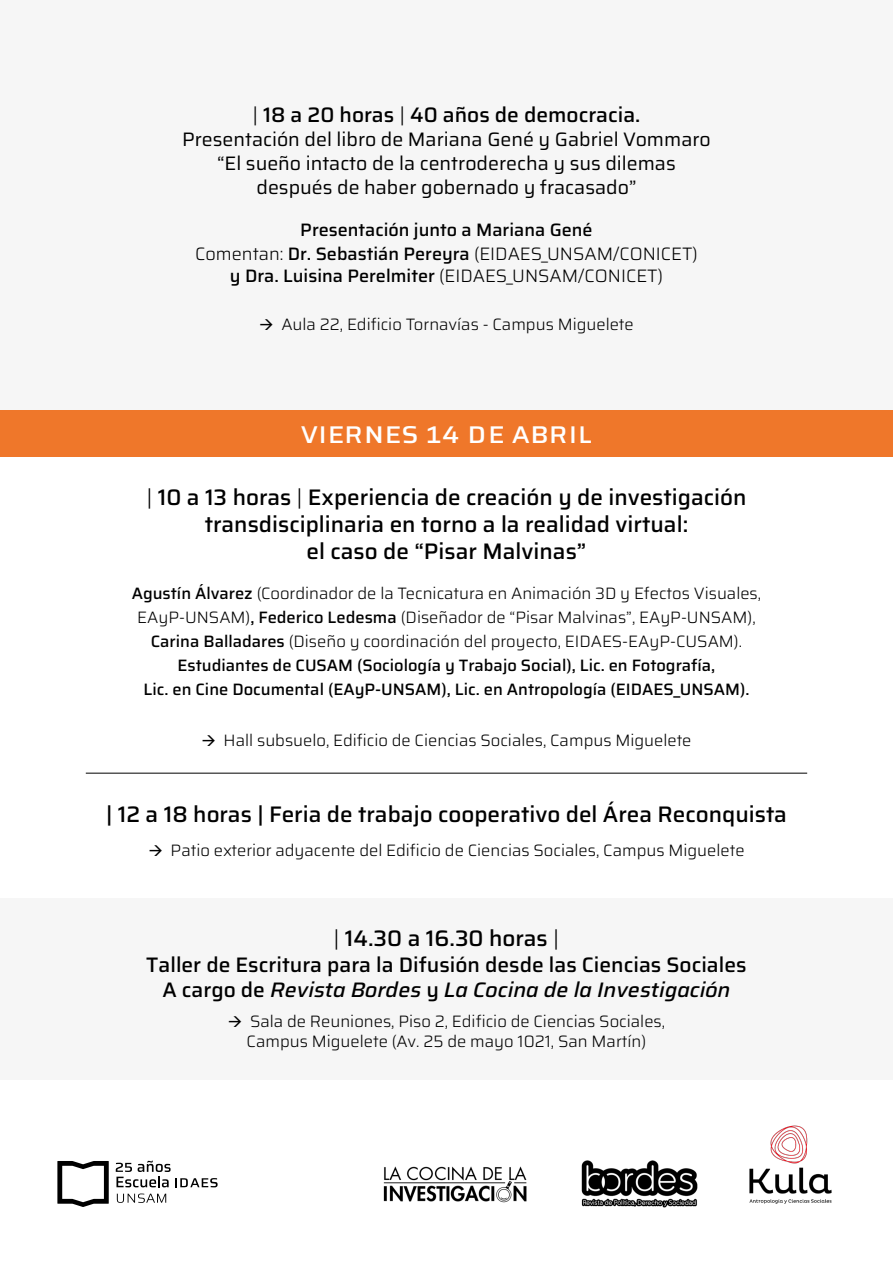
<style>
.page{position:relative;width:893px;height:1263px;background:#fff}
.page>*{position:absolute;margin:0;border:0;box-sizing:border-box;transform-origin:0 0}
.t1{font:28.5px "Saira UNSAM Medium SC";color:#fff}
.t2{font:500 22.5px/27px "Saira UNSAM";color:#000;text-align:center}
.t3{font:500 21px/25.2px "Saira UNSAM";color:#000;text-align:center}
.t4{font:19.5px/24px "Saira UNSAM";color:#000;text-align:center}
.t5{font:500 18px/23.2px "Saira UNSAM";color:#000;text-align:center}
.t6{font:500 16.5px/24px "Saira UNSAM";color:#000;text-align:center}
.t7{font:300 16.5px/19.8px "Saira UNSAM";color:#000;text-align:center}
.s1{font-weight:300}
.s2{font-style:italic}
</style>
<div class="page">
<svg style="left:57px;top:1161px;width:52px;height:46px"></svg>
<svg style="left:116px;top:1161px;width:102px;height:26px"></svg>
<svg style="left:117px;top:1193px;width:49px;height:10px"></svg>
<img style="left:383px;top:1166px;width:144px;height:37px">
<img style="left:581px;top:1160px;width:117px;height:48px">
<img style="left:749px;top:1125px;width:83px;height:79px">
<div style="left:0;top:0;width:893px;height:411px;background:#f6f6f6"></div>
<div style="left:0;top:898px;width:893px;height:182px;background:#f6f6f6"></div>
<div style="left:0;top:410px;width:893px;height:47px;background:#ef772a"></div>
<hr style="left:86px;top:773px;width:721px;height:1px;background:#000">
<p class="t3" style="left:253px;top:101px;width:389px"><span class="s1">|</span> 18 a 20 horas <span class="s1">|</span> 40 años de democracia.</p>
<p class="t4" style="left:182px;top:126px;width:530px">Presentación del libro de Mariana Gené y Gabriel Vommaro “El sueño intacto de la centroderecha y sus dilemas después de haber gobernado y fracasado”</p>
<p class="t5" style="left:195px;top:217px;width:504px">Presentación junto a Mariana Gené<br><span class="s1">Comentan:</span> Dr. Sebastián Pereyra <span class="s1">(EIDAES_UNSAM/CONICET) </span>y Dra. Luisina Perelmiter <span class="s1">(EIDAES_UNSAM/CONICET)</span></p>
<p class="t7" style="left:259px;top:314px;width:376px">→ Aula 22, Edificio Tornavías - Campus Miguelete</p>
<h1 class="t1" style="left:301px;top:416px;width:18px">VIERNES</h1>
<h1 class="t1" style="left:426px;top:416px;width:168px">14 DE ABRIL</h1>
<h2 class="t2" style="left:146px;top:483px;width:602px"><span class="s1">|</span> 10 a 13 horas <span class="s1">|</span> Experiencia de creación y de investigación transdisciplinaria en torno a la realidad virtual:<br>el caso de “Pisar Malvinas”</h2>
<p class="t6" style="left:132px;top:581px;width:631px">Agustín Álvarez <span class="s1">(Coordinador de la Tecnicatura en Animación 3D y Efectos Visuales, EAyP-UNSAM)</span>, Federico Ledesma <span class="s1">(Diseñador de “Pisar Malvinas”, EAyP-UNSAM), </span>Carina Balladares <span class="s1">(Diseño y coordinación del proyecto, EIDAES-EAyP-CUSAM).<br></span>Estudiantes de CUSAM (Sociología y Trabajo Social), Lic. en Fotografía,<br>Lic. en Cine Documental (EAyP-UNSAM), Lic. en Antropología (EIDAES_UNSAM).</p>
<p class="t7" style="left:201px;top:730px;width:492px">→ Hall subsuelo, Edificio de Ciencias Sociales, Campus Miguelete</p>
<h2 class="t2" style="left:106px;top:800px;width:682px">| 12 a 18 horas | Feria de trabajo cooperativo del Área Reconquista</h2>
<p class="t7" style="left:148px;top:840px;width:598px">→ Patio exterior adyacente del Edificio de Ciencias Sociales, Campus Miguelete</p>
<h2 class="t2" style="left:334px;top:924px;width:227px"><span class="s1">|</span> 14.30 a 16.30 horas <span class="s1">|</span></h2>
<p class="t3" style="left:146px;top:951px;width:602px">Taller de Escritura para la Difusión desde las Ciencias Sociales<br>A cargo de <span class="s2">Revista Bordes</span> y <span class="s2">La Cocina de la Investigación</span></p>
<p class="t7" style="left:228px;top:1011px;width:439px">→ Sala de Reuniones, Piso 2, Edificio de Ciencias Sociales,<br>Campus Miguelete (Av. 25 de mayo 1021, San Martín)</p>
</div>
